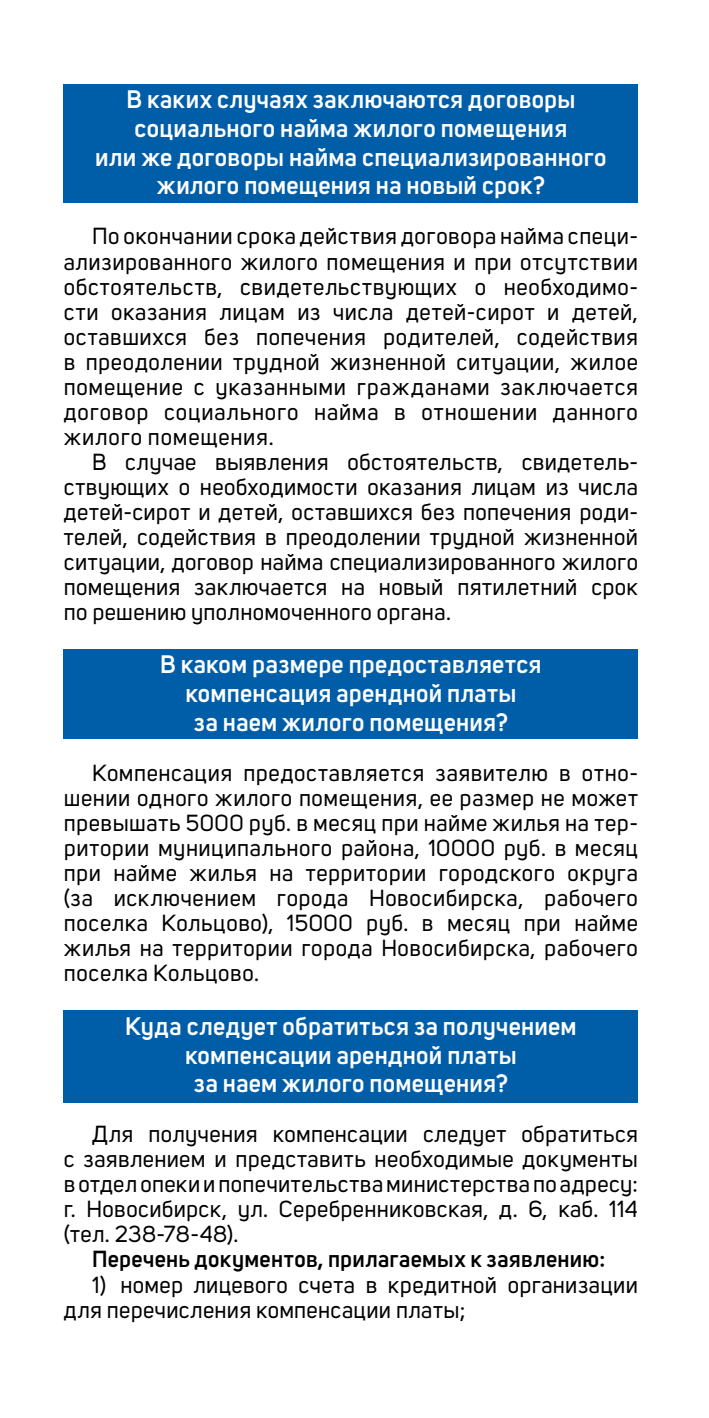
<style>
.page{position:relative;width:709px;height:1418px;background:#fff}
.page>*{position:absolute;margin:0;border:0;box-sizing:border-box;transform-origin:0 0}
.t1{font:600 25px/28.8px "Uni Sans";letter-spacing:.01em;color:#fff;text-align:center}
.t2{font:23px/25px "Uni Sans";letter-spacing:.02em;color:#000;text-align:justify}
.t3{font:600 23px "Uni Sans";letter-spacing:.01em;color:#000}
</style>
<div class="page">
<div style="left:64px;top:84px;width:574px;height:119px;background:#005ea8"></div>
<div style="left:64px;top:649px;width:574px;height:89px;background:#005ea8"></div>
<div style="left:64px;top:1010px;width:574px;height:92px;background:#005ea8"></div>
<p class="t1" style="left:95px;top:83px;width:513px">В каких случаях заключаются договоры социального найма жилого помещения<br>или же договоры найма специализированного жилого помещения на новый срок?</p>
<p class="t2" style="left:64px;top:224px;width:576px;text-indent:28px">По окончании срока действия договора найма специ&shy;ализированного жилого помещения и при отсутствии обстоятельств, свидетельствующих о необходимо&shy;сти оказания лицам из числа детей-сирот и детей, оставшихся без попечения родителей, содействия в преодолении трудной жизненной ситуации, жилое помещение с указанными гражданами заключается договор социального найма в отношении данного жилого помещения.</p>
<p class="t2" style="left:64px;top:449px;width:576px;text-indent:28px">В случае выявления обстоятельств, свидетель&shy;ствующих о необходимости оказания лицам из числа детей-сирот и детей, оставшихся без попечения роди&shy;телей, содействия в преодолении трудной жизненной ситуации, договор найма специализированного жилого помещения заключается на новый пятилетний срок по решению уполномоченного органа.</p>
<p class="t1" style="left:160px;top:648px;width:383px">В каком размере предоставляется компенсация арендной платы<br>за наем жилого помещения?</p>
<p class="t2" style="left:64px;top:760px;width:576px;text-indent:28px">Компенсация предоставляется заявителю в отно&shy;шении одного жилого помещения, ее размер не может превышать 5000 руб. в месяц при найме жилья на тер&shy;ритории муниципального района, 10000 руб. в месяц при найме жилья на территории городского округа (за исключением города Новосибирска, рабочего поселка Кольцово), 15000 руб. в месяц при найме жилья на территории города Новосибирска, рабочего поселка Кольцово.</p>
<p class="t1" style="left:125px;top:1009px;width:453px">Куда следует обратиться за получением компенсации арендной платы<br>за наем жилого помещения?</p>
<p class="t2" style="left:64px;top:1122px;width:576px;text-indent:28px">Для получения компенсации следует обратиться с заявлением и представить необходимые документы в отдел опеки и попечительства министерства по адресу: г. Новосибирск, ул. Серебренниковская, д. 6, каб. 114 (тел. 238-78-48).</p>
<p class="t3" style="left:92px;top:1242px;width:514px">Перечень документов, прилагаемых к заявлению:</p>
<p class="t2" style="left:64px;top:1272px;width:575px;text-indent:28px">1) номер лицевого счета в кредитной организации для перечисления компенсации платы;</p>
</div>
